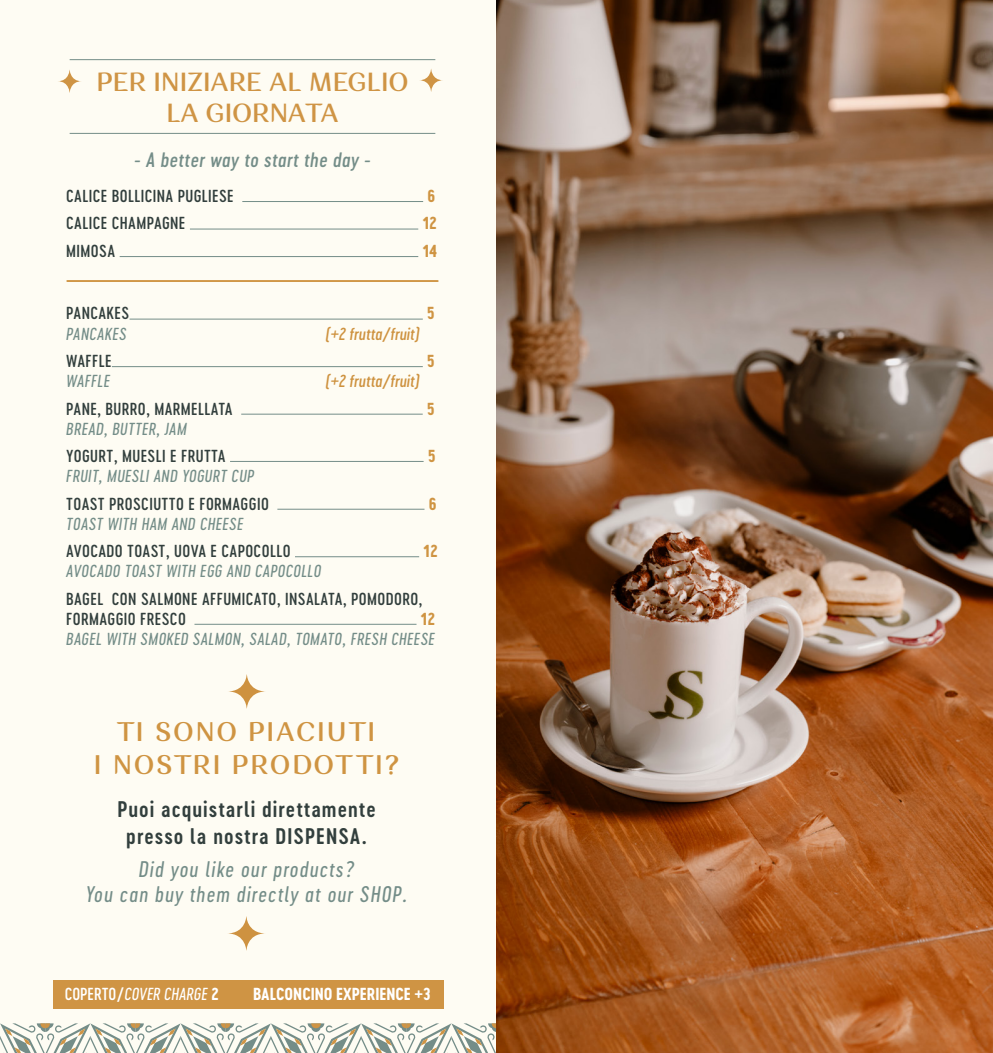
<style>
.page{position:relative;width:993px;height:1053px;background:#fff}
.page>*{position:absolute;margin:0;border:0;box-sizing:border-box;transform-origin:0 0}
.t1{font:700 27.25px/32.8px "Musk";letter-spacing:.1em;color:#cf9442;text-align:center}
.t2{font:700 26.62px/31.9px "Musk";letter-spacing:.03em;color:#cf9444;text-align:center}
.t3{font:italic 21.12px/25px "Cervo Neue Regular Neue";letter-spacing:.05em;color:#748d88;text-align:center}
.t4{font:21.12px/26.2px "Cervo Neue Semi Bold Neue";letter-spacing:.05em;color:#323f3d;text-align:center}
.t5{font:italic 19.5px "Cervo Neue Medium Neue";letter-spacing:.025em;color:#748d88}
.t6{font:16.25px/20px "Cervo Neue Medium Neue";letter-spacing:.025em;color:#323f3d}
.t7{font:italic 16.25px "Cervo Neue Regular Neue";letter-spacing:.025em;color:#748d88}
.t8{font:italic 16.25px "Cervo Neue Medium Neue";color:#ce923f}
.t9{font:16.25px "Cervo Neue Bold Neue";color:#fff}
.t10{font:italic 16.25px "Cervo Neue Regular Neue";color:#fff}
.t11{font:16.25px "Cervo Neue Bold Neue";letter-spacing:.025em;color:#cf9442}
.s1{font-family:"Cervo Neue Medium Neue";font-style:normal}
.s2{font-family:"Cervo Neue Bold Neue";font-style:normal}
</style>
<div class="page">
<div style="left:0;top:0;width:507px;height:1052px;background:#fefcf3"></div>
<svg style="left:0;top:1023px;width:496px;height:29px"></svg>
<svg style="left:227px;top:915px;width:39px;height:36px"></svg>
<svg style="left:227px;top:673px;width:39px;height:36px"></svg>
<svg style="left:419px;top:68px;width:24px;height:24px"></svg>
<div style="left:53px;top:980px;width:390px;height:28px;background:#cf9444"></div>
<hr style="left:70px;top:59px;width:365px;height:1px;background:#748d88">
<hr style="left:70px;top:133px;width:365px;height:1px;background:#748d88">
<svg style="left:57px;top:69px;width:25px;height:24px"></svg>
<hr style="left:242px;top:201px;width:181px;height:1px;background:#748d88">
<hr style="left:190px;top:229px;width:228px;height:1px;background:#748d88">
<hr style="left:120px;top:256px;width:298px;height:1px;background:#748d88">
<hr style="left:129px;top:319px;width:293px;height:1px;background:#748d88">
<hr style="left:112px;top:366px;width:310px;height:1px;background:#748d88">
<hr style="left:241px;top:414px;width:181px;height:1px;background:#748d88">
<hr style="left:230px;top:461px;width:193px;height:1px;background:#748d88">
<hr style="left:277px;top:509px;width:147px;height:1px;background:#748d88">
<hr style="left:295px;top:556px;width:124px;height:1px;background:#748d88">
<hr style="left:194px;top:624px;width:222px;height:1px;background:#748d88">
<hr style="left:67px;top:280px;width:370px;height:2px;background:#cf9442">
<img style="left:496px;top:0;width:496px;height:1052px">
<h2 class="t2" style="left:97px;top:65px;width:313px">PER INIZIARE AL MEGLIO<br>LA GIORNATA</h2>
<p class="t5" style="left:134px;top:146px;width:238px">- A better way to start the day -</p>
<p class="t6" style="left:66px;top:186px;width:169px">CALICE BOLLICINA PUGLIESE</p>
<p class="t11" style="left:427px;top:185px;width:9px">6</p>
<p class="t6" style="left:66px;top:213px;width:121px">CALICE CHAMPAGNE</p>
<p class="t11" style="left:422px;top:212px;width:16px">12</p>
<p class="t6" style="left:66px;top:241px;width:50px">MIMOSA</p>
<p class="t11" style="left:422px;top:240px;width:16px">14</p>
<p class="t6" style="left:66px;top:303px;width:64px">PANCAKES</p>
<p class="t11" style="left:427px;top:302px;width:9px">5</p>
<p class="t7" style="left:66px;top:323px;width:62px">PANCAKES</p>
<p class="t8" style="left:325px;top:323px;width:96px">(+2 frutta/fruit)</p>
<p class="t6" style="left:66px;top:351px;width:47px">WAFFLE</p>
<p class="t11" style="left:427px;top:350px;width:9px">5</p>
<p class="t7" style="left:66px;top:370px;width:45px">WAFFLE</p>
<p class="t8" style="left:325px;top:370px;width:96px">(+2 frutta/fruit)</p>
<p class="t6" style="left:66px;top:398px;width:168px">PANE, BURRO, MARMELLATA</p>
<p class="t11" style="left:427px;top:397px;width:9px">5</p>
<p class="t7" style="left:66px;top:418px;width:122px">BREAD, BUTTER, JAM</p>
<p class="t6" style="left:66px;top:446px;width:161px">YOGURT, MUESLI E FRUTTA</p>
<p class="t11" style="left:428px;top:445px;width:9px">5</p>
<p class="t7" style="left:66px;top:465px;width:189px">FRUIT, MUESLI AND YOGURT CUP</p>
<p class="t6" style="left:66px;top:493px;width:204px">TOAST PROSCIUTTO E FORMAGGIO</p>
<p class="t11" style="left:429px;top:492px;width:9px">6</p>
<p class="t7" style="left:66px;top:513px;width:178px">TOAST WITH HAM AND CHEESE</p>
<p class="t6" style="left:66px;top:541px;width:226px">AVOCADO TOAST, UOVA E CAPOCOLLO</p>
<p class="t11" style="left:423px;top:540px;width:16px">12</p>
<p class="t7" style="left:66px;top:560px;width:256px">AVOCADO TOAST WITH EGG AND CAPOCOLLO</p>
<p class="t6" style="left:66px;top:588px;width:357px">BAGEL CON SALMONE AFFUMICATO, INSALATA, POMODORO,<br>FORMAGGIO FRESCO</p>
<p class="t11" style="left:421px;top:607px;width:16px">12</p>
<p class="t7" style="left:66px;top:628px;width:370px">BAGEL WITH SMOKED SALMON, SALAD, TOMATO, FRESH CHEESE</p>
<h1 class="t1" style="left:94px;top:715px;width:306px">TI SONO PIACIUTI<br>I NOSTRI PRODOTTI?</h1>
<p class="t4" style="left:117px;top:796px;width:260px">Puoi acquistarli direttamente presso la nostra DISPENSA.</p>
<p class="t3" style="left:86px;top:856px;width:323px">Did you like our products?<br>You can buy them directly at our SHOP.</p>
<p class="t10" style="left:65px;top:983px;width:155px"><span class="s1">COPERTO/</span>COVER CHARGE <span class="s2">2</span></p>
<p class="t9" style="left:253px;top:983px;width:179px">BALCONCINO EXPERIENCE +3</p>
</div>
